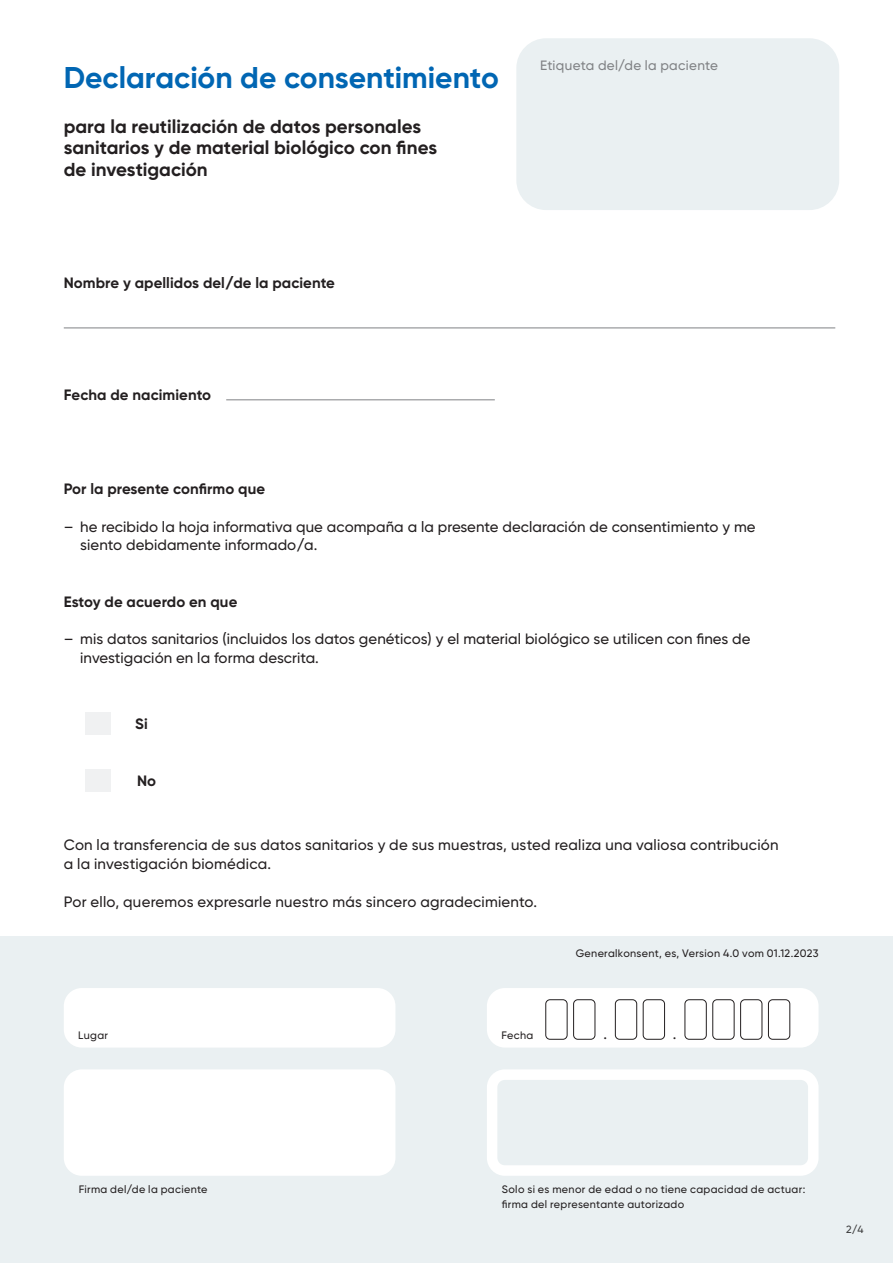
<style>
.page{position:relative;width:893px;height:1263px;background:#fff}
.page>*{position:absolute;margin:0;border:0;box-sizing:border-box;transform-origin:0 0}
.t1{font:700 30px "USZ Gilroy";color:#0166b3}
.t2{font:700 18.75px/21.8px "USZ Gilroy";color:#231f20}
.t3{font:500 15px/18.8px "USZ Gilroy";letter-spacing:.005em;color:#231f20}
.t4{font:700 15px "USZ Gilroy";letter-spacing:.005em;color:#231f20}
.t5{font:500 13.5px "USZ Gilroy";letter-spacing:.025em;color:#808285}
.t6{font:500 10.8px/15px "USZ Gilroy";letter-spacing:.03em;color:#231f20}
.t7{font:500 10.5px "USZ Gilroy";color:#3e3e3f}
</style>
<div class="page">
<div style="left:0;top:937px;width:893px;height:326px;background:#eaf0f2"></div>
<div style="left:487px;top:988px;width:331px;height:59px;background:#fff;border-radius:18px"></div>
<div style="left:487px;top:1069px;width:331px;height:107px;border:10px solid #fff;border-radius:13px"></div>
<div style="left:64px;top:988px;width:331px;height:59px;background:#fff;border-radius:18px"></div>
<div style="left:64px;top:1069px;width:331px;height:107px;background:#fff;border-radius:18px"></div>
<hr style="left:64px;top:328px;width:771px;height:1px;background:#808285">
<hr style="left:226px;top:400px;width:269px;height:1px;background:#808285">
<div style="left:516px;top:38px;width:323px;height:172px;background:#eaf0f2;border-radius:30px"></div>
<div style="left:546px;top:999px;width:21px;height:40px;border:1px solid #231f20;border-radius:4px"></div>
<div style="left:573px;top:999px;width:22px;height:40px;border:1px solid #231f20;border-radius:4px"></div>
<div style="left:615px;top:999px;width:22px;height:40px;border:1px solid #231f20;border-radius:4px"></div>
<div style="left:643px;top:999px;width:22px;height:40px;border:1px solid #231f20;border-radius:4px"></div>
<div style="left:685px;top:999px;width:21px;height:40px;border:1px solid #231f20;border-radius:4px"></div>
<div style="left:713px;top:999px;width:21px;height:40px;border:1px solid #231f20;border-radius:4px"></div>
<div style="left:740px;top:999px;width:22px;height:40px;border:1px solid #231f20;border-radius:4px"></div>
<div style="left:768px;top:999px;width:22px;height:40px;border:1px solid #231f20;border-radius:4px"></div>
<div style="left:85px;top:712px;width:26px;height:23px;background:#f0f1f2"></div>
<div style="left:85px;top:769px;width:26px;height:22px;background:#f0f1f2"></div>
<h1 class="t1" style="left:64px;top:59px;width:437px">Declaración de consentimiento</h1>
<p class="t2" style="left:64px;top:115px;width:375px">para la reutilización de datos personales sanitarios y de material biológico con fines de investigación</p>
<p class="t4" style="left:64px;top:273px;width:273px">Nombre y apellidos del/de la paciente</p>
<p class="t4" style="left:64px;top:386px;width:149px">Fecha de nacimiento</p>
<p class="t5" style="left:540px;top:57px;width:180px">Etiqueta del/de la paciente</p>
<p class="t4" style="left:64px;top:479px;width:203px">Por la presente confirmo que</p>
<p class="t3" style="left:80px;top:517px;width:677px;text-indent:-16px">– he recibido la hoja informativa que acompaña a la presente declaración de consentimiento y me siento debidamente informado/a.</p>
<p class="t4" style="left:64px;top:592px;width:175px">Estoy de acuerdo en que</p>
<p class="t3" style="left:80px;top:629px;width:672px;text-indent:-16px">– mis datos sanitarios (incluidos los datos genéticos) y el material biológico se utilicen con fines de investigación en la forma descrita.</p>
<p class="t4" style="left:135px;top:715px;width:14px">Si</p>
<p class="t4" style="left:137px;top:771px;width:21px">No</p>
<p class="t3" style="left:64px;top:836px;width:716px">Con la transferencia de sus datos sanitarios y de sus muestras, usted realiza una valiosa contribución a la investigación biomédica.</p>
<p class="t3" style="left:64px;top:892px;width:475px">Por ello, queremos expresarle nuestro más sincero agradecimiento.</p>
<p class="t6" style="left:78px;top:1028px;width:31px">Lugar</p>
<p class="t6" style="left:501px;top:1028px;width:34px">Fecha</p>
<p class="t6" style="left:576px;top:945px;width:244px">Generalkonsent, es, Version 4.0 vom 01.12.2023</p>
<p class="t3" style="left:603px;top:1025px;width:5px">.</p>
<p class="t3" style="left:673px;top:1024px;width:5px">.</p>
<p class="t6" style="left:79px;top:1181px;width:130px">Firma del/de la paciente</p>
<p class="t6" style="left:502px;top:1181px;width:305px">Solo si es menor de edad o no tiene capacidad de actuar: firma del representante autorizado</p>
<p class="t7" style="left:846px;top:1223px;width:19px">2/4</p>
</div>
